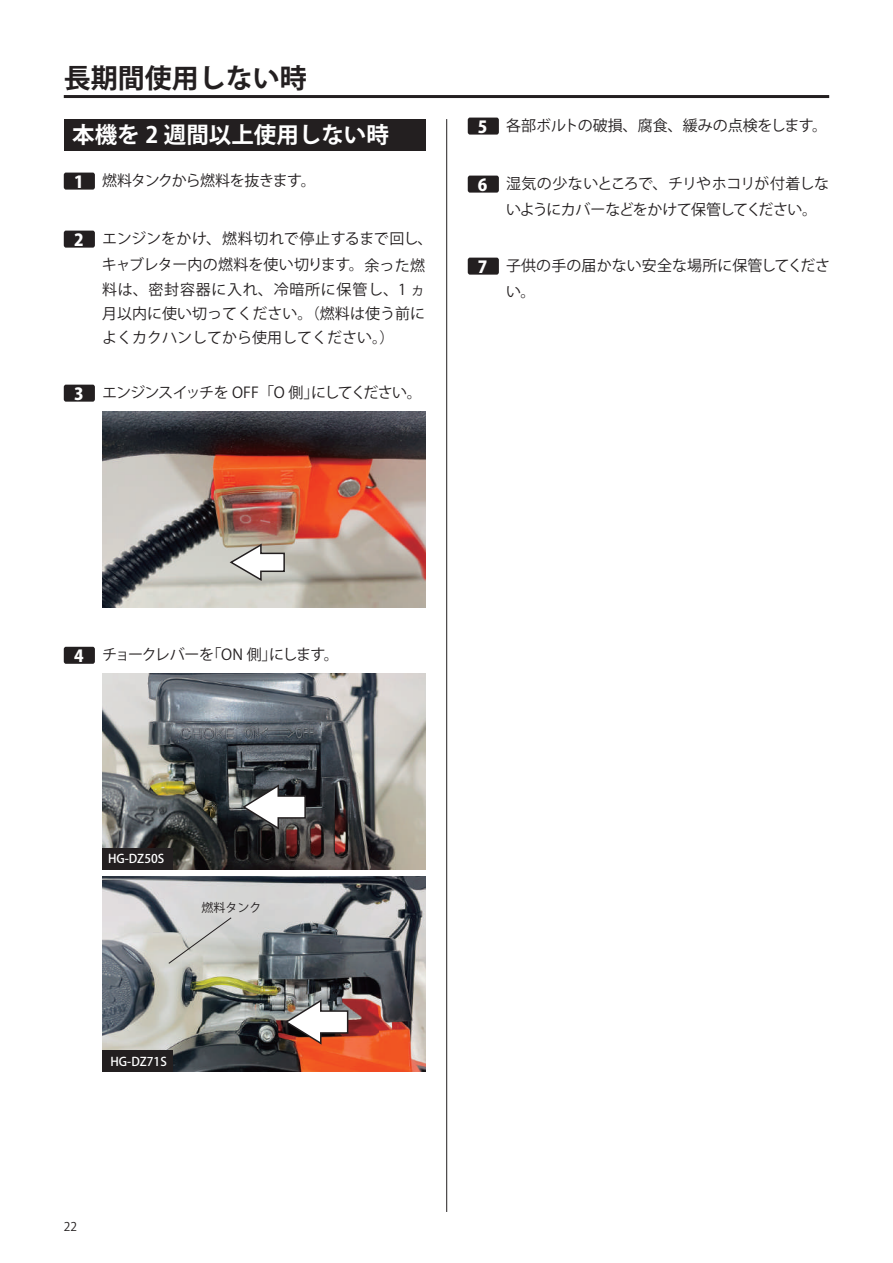
<style>
.page{position:relative;width:893px;height:1263px;background:#fff}
.page>*{position:absolute;margin:0;border:0;box-sizing:border-box;transform-origin:0 0}
.t1{font:700 27px "Koz Go Pro";color:#231f20}
.t2{font:700 22.5px "Koz Go Pro";color:#fff}
.t3{font:15px/24px "Koz Go Pr 6 N";color:#231f20}
.t4{font:15px/25.8px "Koz Go Pr 6 N";letter-spacing:.02em;color:#231f20}
.t5{font:15px/26px "Koz Go Pr 6 N";letter-spacing:-.05em;color:#231f20}
.t6{font:15px "Koz Go Pr 6 N";letter-spacing:-.06em;color:#231f20}
.t7{font:15px "Koz Go Pr 6 N";letter-spacing:-.08em;color:#231f20}
.t8{font:500 12px "Koz Go Pr 6 N";color:#fff}
.t9{font:12px "Koz Go Pr 6 N";color:#231f20}
.t10{font:12px "Koz Go Pro";color:#231f20}
.s1{font-family:"Koz Go Pro";font-weight:800;font-size:16.5px;color:#fff}
</style>
<div class="page">
<hr style="left:446px;top:119px;width:1px;height:1093px;background:#231f20">
<hr style="left:64px;top:95px;width:765px;height:3px;background:#231f20">
<div style="left:64px;top:119px;width:361px;height:31px;background:#231f20"></div>
<div style="left:64px;top:173px;width:31px;height:17px;background:#231f20;border-radius:2px"></div>
<div style="left:64px;top:231px;width:31px;height:17px;background:#231f20;border-radius:2px"></div>
<div style="left:64px;top:385px;width:31px;height:17px;background:#231f20;border-radius:2px"></div>
<img style="left:102px;top:412px;width:323px;height:195px">
<svg style="left:228px;top:543px;width:58px;height:39px"></svg>
<div style="left:64px;top:647px;width:31px;height:17px;background:#231f20;border-radius:2px"></div>
<img style="left:102px;top:674px;width:323px;height:195px">
<div style="left:102px;top:848px;width:71px;height:21px;background:#231f20"></div>
<svg style="left:241px;top:784px;width:66px;height:47px"></svg>
<img style="left:102px;top:876px;width:323px;height:196px">
<svg style="left:283px;top:999px;width:66px;height:47px"></svg>
<div style="left:102px;top:1050px;width:71px;height:22px;background:#231f20"></div>
<svg style="left:168px;top:917px;width:64px;height:47px"></svg>
<div style="left:468px;top:118px;width:31px;height:17px;background:#231f20;border-radius:2px"></div>
<div style="left:468px;top:176px;width:31px;height:17px;background:#231f20;border-radius:2px"></div>
<div style="left:468px;top:258px;width:31px;height:17px;background:#231f20;border-radius:2px"></div>
<h1 class="t1" style="left:64px;top:60px;width:244px">長期間使用しない時</h1>
<h2 class="t2" style="left:72px;top:121px;width:318px">本機を 2 週間以上使用しない時</h2>
<p class="t5" style="left:74px;top:168px;width:243px"><span class="s1">1</span> 燃料タンクから燃料を抜きます。</p>
<p class="t4" style="left:102px;top:226px;width:332px;text-indent:-28px"><span class="s1">2</span> エンジンをかけ、燃料切れで停止するまで回し、キャブレター内の燃料を使い切ります。余った燃料は、密封容器に入れ、冷暗所に保管し、1 ヵ</p>
<p class="t3" style="left:102px;top:302px;width:325px">月以内に使い切ってください。（燃料は使う前によくカクハンしてから使用してください。）</p>
<p class="t6" style="left:74px;top:384px;width:349px"><span class="s1">3</span> エンジンスイッチを OFF「O 側」にしてください。</p>
<p class="t3" style="left:478px;top:114px;width:351px"><span class="s1">5</span> 各部ボルトの破損、腐食、緩みの点検をします。</p>
<p class="t5" style="left:506px;top:171px;width:325px;text-indent:-28px"><span class="s1">6</span> 湿気の少ないところで、チリやホコリが付着しないようにカバーなどをかけて保管してください。</p>
<p class="t3" style="left:506px;top:253px;width:325px;line-height:26px;text-indent:-28px"><span class="s1">7</span> 子供の手の届かない安全な場所に保管してください。</p>
<p class="t7" style="left:74px;top:646px;width:266px"><span class="s1">4</span> チョークレバーを「ON 側」にします。</p>
<p class="t8" style="left:108px;top:852px;width:58px">HG-DZ50S</p>
<p class="t9" style="left:201px;top:901px;width:61px">燃料タンク</p>
<p class="t8" style="left:111px;top:1055px;width:58px">HG-DZ71S</p>
<p class="t10" style="left:64px;top:1219px;width:15px">22</p>
</div>
